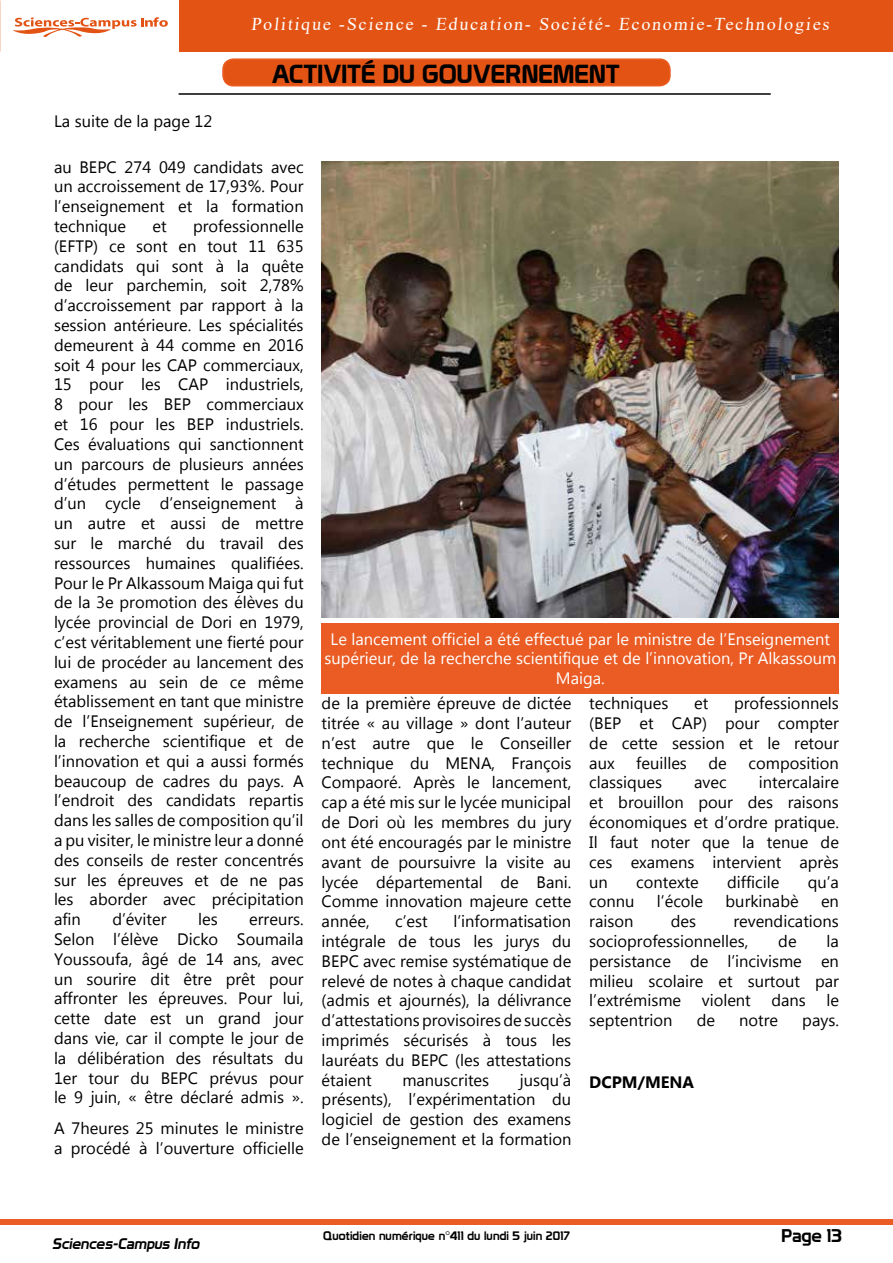
<style>
.page{position:relative;width:893px;height:1263px;background:#fff}
.page>*{position:absolute;margin:0;border:0;box-sizing:border-box;transform-origin:0 0}
.t1{font:25.5px "Prototype";color:#000}
.t2{font:18px "Times New Roman";color:#fff}
.t3{font:18px "Prototype";color:#000}
.t4{font:16.5px/19.8px "Myanmar Text";color:#000;text-align:justify}
.t5{font:16.5px/19.8px "Myanmar Text";color:#fff;text-align:center}
.t6{font:700 16.5px "Myanmar Text";color:#000}
.t7{font:italic 15px "Prototype";color:#000}
.t8{font:12px "Prototype";letter-spacing:.01em;color:#000}
</style>
<div class="page">
<div style="left:0;top:1219px;width:893px;height:6px;background:#ea5c24"></div>
<hr style="left:179px;top:93px;width:592px;height:2px;background:#000">
<div style="left:223px;top:59px;width:447px;height:27px;background:#e35414;border-radius:10px"></div>
<div style="left:222px;top:58px;width:449px;height:28px;border:2px solid #ea5c24;border-radius:10px"></div>
<svg style="left:13px;top:17px;width:155px;height:20px"></svg>
<div style="left:180px;top:0;width:713px;height:52px;background:#e35414"></div>
<img style="left:322px;top:162px;width:517px;height:456px">
<div style="left:322px;top:624px;width:517px;height:70px;background:#ea5c24"></div>
<p class="t2" style="left:251px;top:11px;width:582px">Politique -Science - Education- Société- Economie-Technologies</p>
<p class="t4" style="left:54px;top:111px;width:160px">La suite de la page 12</p>
<h1 class="t1" style="left:272px;top:59px;width:350px">ACTIVITÉ DU GOUVERNEMENT</h1>
<p class="t4" style="left:54px;top:157px;width:251px">au BEPC 274 049 candidats avec un accroissement de 17,93%. Pour l’enseignement et la formation technique</p>
<p class="t4" style="left:54px;top:216px;width:251px;text-indent:139px">professionnelle (EFTP) ce sont en tout 11 635 candidats qui sont à la quête de leur parchemin, soit 2,78% d’accroissement par rapport à la session antérieure. Les spécialités demeurent à 44 comme en 2016 soit 4 pour les CAP commerciaux, 15 pour les CAP industriels, 8 pour les BEP commerciaux et 16 pour les BEP industriels.<br>Ces évaluations qui sanctionnent un parcours de plusieurs années d’études permettent le passage d’un cycle d’enseignement à un autre et aussi de mettre sur le marché du travail des ressources humaines qualifiées.<br>Pour le Pr Alkassoum Maiga qui fut de la 3e promotion des élèves du lycée provincial de Dori en 1979, c’est véritablement une fierté pour lui de procéder au lancement des examens au sein de ce même établissement en tant que ministre de l’Enseignement supérieur, de la recherche scientifique et de l’innovation et qui a aussi formés beaucoup de cadres du pays. A l’endroit des candidats repartis dans les salles de composition qu’il a pu visiter, le ministre leur a donné des conseils de rester concentrés sur les épreuves et de ne pas les aborder avec précipitation afin</p>
<p class="t4" style="left:153px;top:216px;width:16px">et</p>
<p class="t4" style="left:112px;top:909px;width:55px">d’éviter</p>
<p class="t4" style="left:198px;top:909px;width:21px">les</p>
<p class="t4" style="left:54px;top:909px;width:251px;text-indent:195px">erreurs.<br>Selon l’élève Dicko Soumaila Youssoufa, âgé de 14 ans, avec un sourire dit être prêt pour affronter les épreuves. Pour lui, cette date est un grand jour dans vie, car il compte le jour de la délibération des résultats du 1er tour du BEPC prévus pour le 9 juin, « être déclaré admis ».</p>
<p class="t4" style="left:54px;top:1119px;width:251px">A 7heures 25 minutes le ministre a procédé à l’ouverture officielle</p>
<p class="t5" style="left:324px;top:629px;width:514px">Le lancement officiel a été effectué par le ministre de l’Enseignement supérieur, de la recherche scientifique et de l’innovation, Pr Alkassoum<br>Maiga.</p>
<p class="t4" style="left:322px;top:694px;width:251px">de la première épreuve de dictée titrée « au village » dont l’auteur n’est autre que le Conseiller technique du MENA, François Compaoré. Après le lancement, cap a été mis sur le lycée municipal de Dori où les membres du jury ont été encouragés par le ministre avant de poursuivre la visite au lycée départemental de Bani.<br>Comme innovation majeure cette année,</p>
<p class="t4" style="left:322px;top:911px;width:251px;text-indent:132px">l’informatisation intégrale de tous les jurys du BEPC avec remise systématique de relevé de notes à chaque candidat (admis et ajournés), la délivrance d’attestations provisoires de succès imprimés sécurisés à tous les lauréats du BEPC (les attestations étaient</p>
<p class="t4" style="left:395px;top:911px;width:34px">c’est</p>
<p class="t4" style="left:322px;top:1070px;width:251px;text-indent:198px">jusqu’à présents), l’expérimentation du logiciel de gestion des examens de l’enseignement et la formation</p>
<p class="t4" style="left:402px;top:1070px;width:88px">manuscrites</p>
<p class="t4" style="left:589px;top:694px;width:251px;text-indent:145px">professionnels (BEP et CAP) pour compter de cette session et le retour aux</p>
<p class="t4" style="left:589px;top:694px;width:81px">techniques</p>
<p class="t4" style="left:694px;top:694px;width:16px">et</p>
<p class="t4" style="left:636px;top:753px;width:52px">feuilles</p>
<p class="t4" style="left:708px;top:753px;width:20px">de</p>
<p class="t4" style="left:748px;top:753px;width:92px">composition</p>
<p class="t4" style="left:589px;top:773px;width:74px">classiques</p>
<p class="t4" style="left:694px;top:773px;width:34px">avec</p>
<p class="t4" style="left:589px;top:773px;width:251px;text-indent:170px">intercalaire et brouillon pour des raisons économiques et d’ordre pratique.<br>Il faut noter que la tenue de ces examens intervient après un</p>
<p class="t4" style="left:636px;top:872px;width:64px">contexte</p>
<p class="t4" style="left:727px;top:872px;width:54px">difficile</p>
<p class="t4" style="left:808px;top:872px;width:33px">qu’a</p>
<p class="t4" style="left:589px;top:892px;width:47px">connu</p>
<p class="t4" style="left:657px;top:892px;width:48px">l’école</p>
<p class="t4" style="left:726px;top:892px;width:75px">burkinabè</p>
<p class="t4" style="left:821px;top:892px;width:19px">en</p>
<p class="t4" style="left:589px;top:911px;width:46px">raison</p>
<p class="t4" style="left:671px;top:911px;width:27px">des</p>
<p class="t4" style="left:589px;top:911px;width:251px;text-indent:144px">revendications socioprofessionnelles,</p>
<p class="t4" style="left:589px;top:931px;width:251px;text-indent:237px">la persistance de l’incivisme en milieu scolaire et surtout par l’extrémisme violent dans le septentrion</p>
<p class="t4" style="left:778px;top:931px;width:20px">de</p>
<p class="t4" style="left:697px;top:1010px;width:20px">de</p>
<p class="t4" style="left:739px;top:1010px;width:40px">notre</p>
<p class="t4" style="left:802px;top:1010px;width:38px">pays.</p>
<p class="t6" style="left:589px;top:1073px;width:106px">DCPM/MENA</p>
<p class="t7" style="left:52px;top:1234px;width:152px">Sciences-Campus Info</p>
<p class="t3" style="left:781px;top:1225px;width:62px">Page 13</p>
<p class="t8" style="left:323px;top:1228px;width:248px">Quotidien numérique n°411 du lundi 5 juin 2017</p>
</div>
